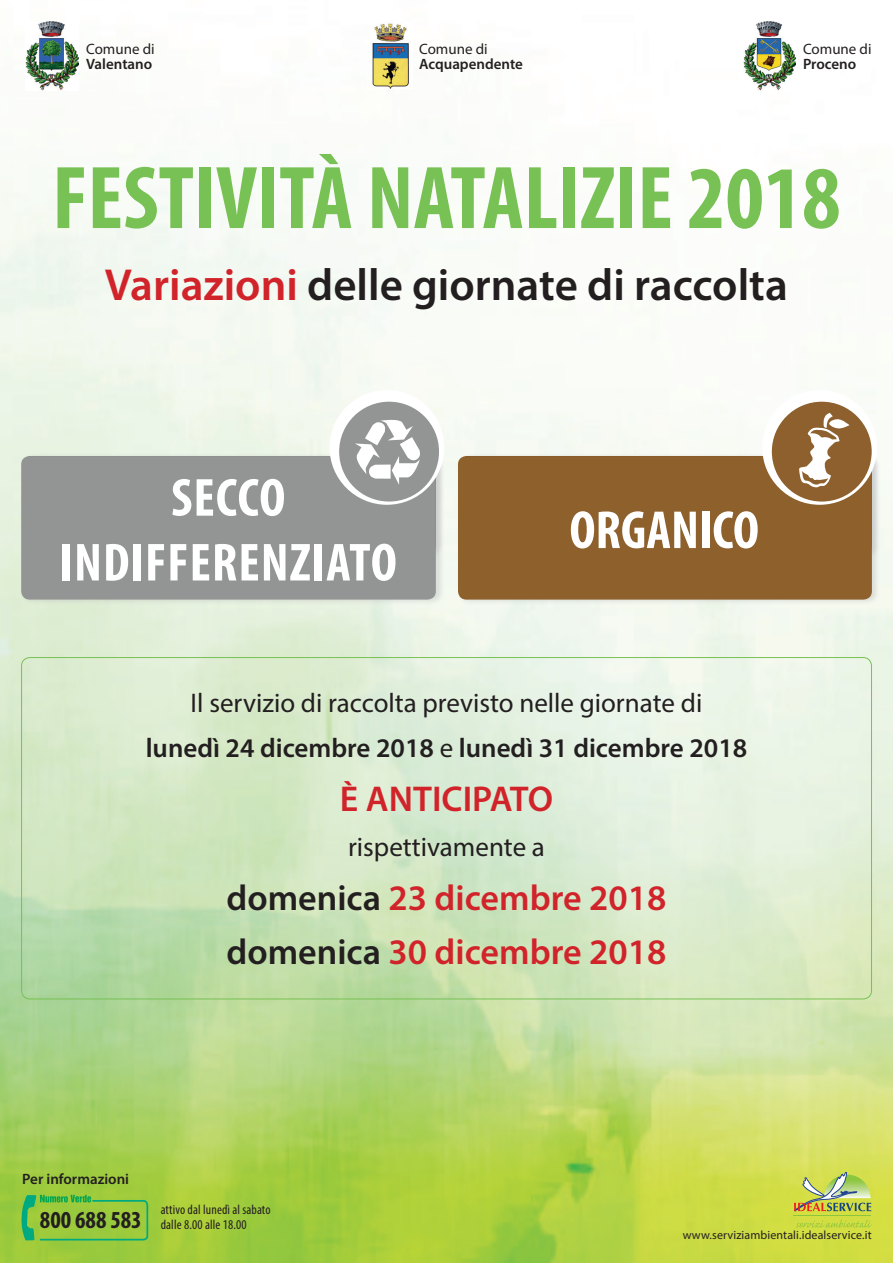
<style>
.page{position:relative;width:893px;height:1263px;background:#fff}
.page>*{position:absolute;margin:0;border:0;box-sizing:border-box;transform-origin:0 0}
.t1{font:700 condensed 90px "Myriad Pro";color:#78c154}
.t2{font:700 condensed 54px/64.8px "Myriad Pro";letter-spacing:.02em;color:#fff;text-align:center}
.t3{font:700 condensed 54px "Myriad Pro";color:#fff}
.t4{font:600 45px "Myriad Pro";color:#231f20}
.t5{font:600 36px/54px "Myriad Pro";color:#d1232a}
.t6{font:27px/45px "Myriad Pro";color:#231f20;text-align:center}
.t7{font:600 15px "Myriad Pro";color:#231f20}
.t8{font:15px "Myriad Pro";color:#231f20}
.t9{font:condensed 13.5px/15px "Myriad Pro";letter-spacing:.01em;color:#231f20}
.t10{font:12px "Myriad Pro";letter-spacing:.01em;color:#231f20}
.s1{color:#d1232a}
.s2{font-weight:600}
.s3{color:#231f20}
.s4{font-weight:700;font-size:24.45px}
</style>
<div class="page">
<img style="left:0;top:23px;width:893px;height:1240px">
<div style="left:20px;top:453px;width:424px;height:153px;background:#b8b9bc;opacity:.4"></div>
<div style="left:21px;top:456px;width:415px;height:144px;background:#939594;border-radius:9px"></div>
<div style="left:457px;top:453px;width:424px;height:153px;background:#b8b9bc;opacity:.4"></div>
<div style="left:458px;top:456px;width:414px;height:144px;background:#8d602c;border-radius:9px"></div>
<img style="left:370px;top:24px;width:43px;height:64px">
<img style="left:743px;top:21px;width:53px;height:70px">
<img style="left:26px;top:21px;width:52px;height:70px">
<svg style="left:21px;top:1195px;width:127px;height:45px;background:#84c544"></svg>
<hr style="left:794px;top:1216px;width:77px;height:1px;background:#8bc63f">
<svg style="left:794px;top:1172px;width:77px;height:39px;background:#bac46a"></svg>
<svg style="left:796px;top:1219px;width:76px;height:9px"></svg>
<div style="left:330px;top:390px;width:114px;height:115px;background:#fff;border-radius:50%"></div>
<div style="left:339px;top:402px;width:100px;height:99px;background:#939595;border-radius:50%"></div>
<svg style="left:355px;top:419px;width:65px;height:66px"></svg>
<div style="left:762px;top:390px;width:115px;height:115px;background:#fff;border-radius:50%"></div>
<div style="left:772px;top:402px;width:100px;height:99px;background:#8d602e;border-radius:50%"></div>
<svg style="left:799px;top:413px;width:50px;height:74px"></svg>
<p class="t8" style="left:86px;top:39px;width:70px">Comune di</p>
<p class="t7" style="left:86px;top:54px;width:68px">Valentano</p>
<p class="t8" style="left:419px;top:39px;width:70px">Comune di</p>
<p class="t7" style="left:419px;top:54px;width:105px">Acquapendente</p>
<p class="t8" style="left:803px;top:39px;width:70px">Comune di</p>
<p class="t7" style="left:803px;top:54px;width:55px">Proceno</p>
<h1 class="t1" style="left:52px;top:142px;width:790px">FESTIVITÀ NATALIZIE 2018</h1>
<h3 class="t4" style="left:105px;top:256px;width:684px"><span class="s1">Variazioni</span> delle giornate di raccolta</h3>
<h2 class="t2" style="left:60px;top:464px;width:339px">SECCO<br>INDIFFERENZIATO</h2>
<h2 class="t3" style="left:569px;top:496px;width:191px">ORGANICO</h2>
<p class="t6" style="left:146px;top:680px;width:603px">Il servizio di raccolta previsto nelle giornate di<br><span class="s2">lunedì 24 dicembre 2018</span> e <span class="s2">lunedì 31 dicembre 2018</span></p>
<h3 class="t5" style="left:340px;top:771px;width:215px">È ANTICIPATO</h3>
<p class="t6" style="left:348px;top:824px;width:198px">rispettivamente a</p>
<h3 class="t5" style="left:226px;top:870px;width:441px"><span class="s3">domenica</span> 23 dicembre 2018 <span class="s3">domenica</span> 30 dicembre 2018</h3>
<p class="t7" style="left:22px;top:1169px;width:108px">Per informazioni</p>
<p class="t9" style="left:40px;top:1202px;width:232px;text-indent:121px">attivo dal lunedì al sabato<br><span class="s4">800 688 583</span> dalle 8.00 alle 18.00</p>
<p class="t10" style="left:683px;top:1227px;width:190px">www.serviziambientali.idealservice.it</p>
</div>
